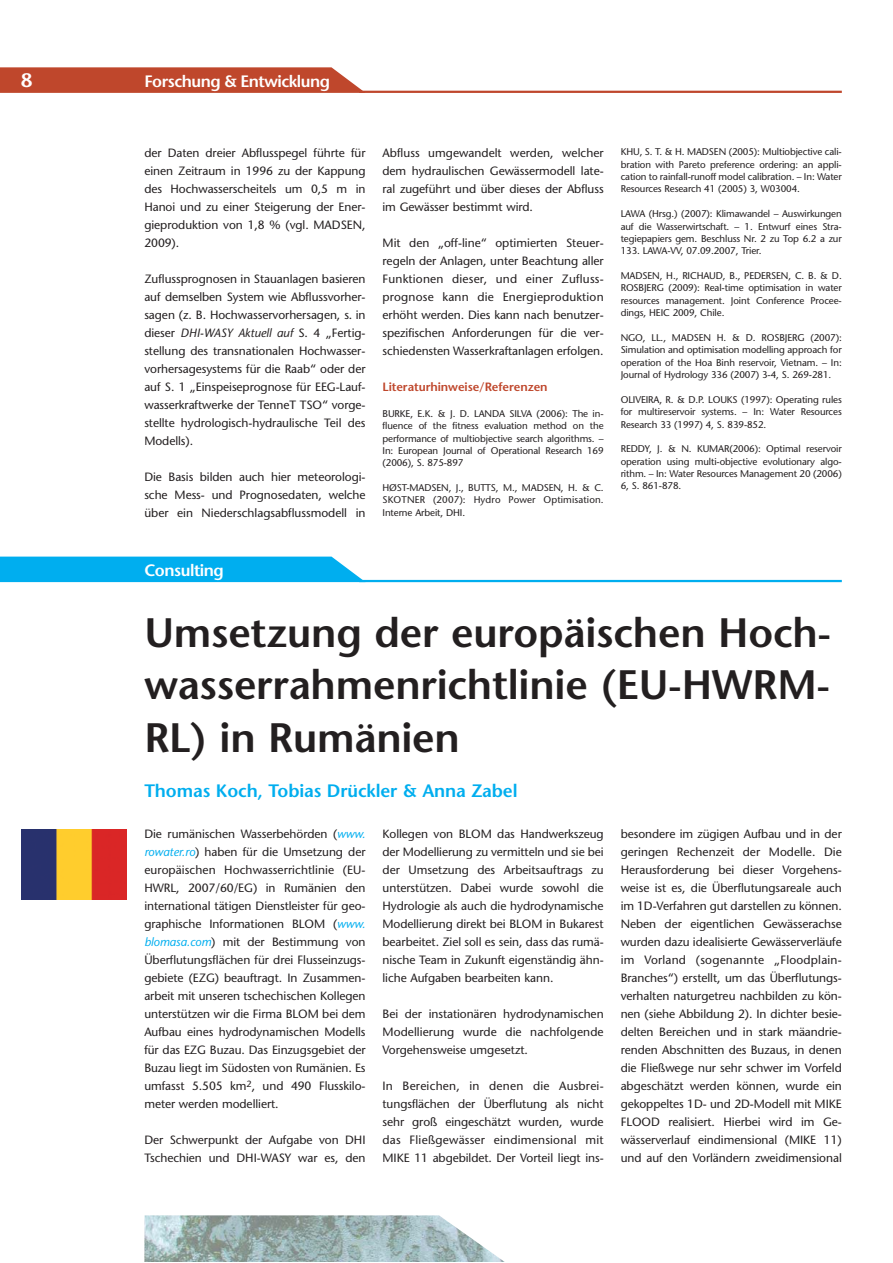
<style>
.page{position:relative;width:893px;height:1263px;background:#fff}
.page>*{position:absolute;margin:0;border:0;box-sizing:border-box;transform-origin:0 0}
.t1{font:600 41.1px/52.8px "Stone Sans";letter-spacing:-.005em;color:#231f20;text-align:justify}
.t2{font:600 19.5px "Stone Sans";color:#fff}
.t3{font:600 18px "Stone Sans";letter-spacing:-.005em;color:#00aeef}
.t4{font:600 16.5px "Stone Sans";letter-spacing:-.03em;color:#fff}
.t5{font:12px/18px "Stone Sans";letter-spacing:-.005em;color:#231f20;text-align:justify}
.t6{font:600 12px "Stone Sans";letter-spacing:-.005em;color:#bf472c}
.t7{font:9.75px/12.3px "Stone Sans";letter-spacing:-.01em;color:#231f20;text-align:justify}
.s1{font-style:italic}
.s2{font-style:italic;color:#00aeef}
</style>
<div class="page">
<svg style="left:0;top:67px;width:365px;height:26px;background:#c25239"></svg>
<hr style="left:359px;top:91px;width:483px;height:2px;background:#bf472c">
<div style="left:0;top:557px;width:365px;height:25px;background:#00aeef"></div>
<hr style="left:359px;top:580px;width:483px;height:2px;background:#00aeef">
<img style="left:22px;top:830px;width:105px;height:70px">
<img style="left:144px;top:1215px;width:361px;height:47px">
<h2 class="t2" style="left:21px;top:73px;width:13px">8</h2>
<h3 class="t4" style="left:144px;top:74px;width:187px">Forschung &amp; Entwicklung</h3>
<p class="t5" style="left:144px;top:145px;width:223px">der Daten dreier Abflusspegel führte für einen Zeitraum in 1996 zu der Kappung des Hochwasserscheitels um 0,5 m in Hanoi und zu einer Steigerung der Ener - gieproduktion von 1,8 % (vgl. MADSEN, 2009).</p>
<p class="t5" style="left:144px;top:271px;width:223px">Zuflussprognosen in Stauanlagen basieren auf demselben System wie Abflussvor her - sagen (z. B. Hochwasservorhersagen, s. in dieser <span class="s1">DHI-WASY Aktuell auf</span> S. 4 „Fertig - stel lung des transnationalen Hoch wasser - vorhersagesystems für die Raab“ oder der auf S. 1 „Einspeise prog nose für EEG-Lauf - wasser kraftwerke der TenneT TSO“ vorge&shy;stellte hydrologisch-hydraulische Teil des Modells).</p>
<p class="t5" style="left:144px;top:469px;width:223px">Die Basis bilden auch hier meteorologi&shy;sche Mess- und Prognosedaten, welche über ein Niederschlagsabflussmodell in</p>
<p class="t5" style="left:382px;top:145px;width:223px">Abfluss umgewandelt werden, welcher dem hydraulischen Gewässermodell late&shy;ral zugeführt und über dieses der Abfluss im Gewässer bestimmt wird.</p>
<p class="t5" style="left:382px;top:235px;width:223px">Mit den „off-line“ optimierten Steuer - regeln der Anlagen, unter Beachtung aller Funktionen dieser, und einer Zufluss - prognose kann die Energieproduktion erhöht werden. Dies kann nach benutzer&shy;spezifischen Anforderungen für die ver&shy;schiedensten Wasserkraftanlagen erfolgen.</p>
<p class="t6" style="left:382px;top:382px;width:167px">Literaturhinweise/Referenzen</p>
<p class="t7" style="left:382px;top:408px;width:223px">BURKE, E.K. &amp; J. D. LANDA SILVA (2006): The in - fluence of the fitness evaluation method on the performance of multiobjective search algorithms. – In: European Journal of Operational Research 169 (2006), S. 875-897</p>
<p class="t7" style="left:382px;top:483px;width:223px">HØST-MADSEN, J., BUTTS, M., MADSEN, H. &amp; C.<br>SKOTNER (2007): Hydro Power Optimisation.<br>Interne Arbeit, DHI.</p>
<p class="t7" style="left:621px;top:147px;width:223px">KHU, S. T. &amp; H. MADSEN (2005): Multiobjective cali&shy;bration with Pareto preference ordering: an appli - cation to rainfall-runoff model calibration. – In: Water Resources Research 41 (2005) 3, W03004.</p>
<p class="t7" style="left:621px;top:209px;width:223px">LAWA (Hrsg.) (2007): Klimawandel – Auswirkungen auf die Wasserwirtschaft. – 1. Entwurf eines Stra - tegiepapiers gem. Beschluss Nr. 2 zu Top 6.2 a zur 133. LAWA-VV, 07.09.2007, Trier.</p>
<p class="t7" style="left:621px;top:271px;width:223px">MADSEN, H., RICHAUD, B., PEDERSEN, C. B. &amp; D.<br>ROSBJERG (2009): Real-time optimisation in water resources management. Joint Conference Procee - dings, HEIC 2009, Chile.</p>
<p class="t7" style="left:621px;top:332px;width:223px">NGO, LL., MADSEN H. &amp; D. ROSBJERG (2007):<br>Simulation and optimisation modelling approach for operation of the Hoa Binh reservoir, Vietnam. – In:<br>Journal of Hydrology 336 (2007) 3-4, S. 269-281.</p>
<p class="t7" style="left:621px;top:394px;width:223px">OLIVEIRA, R. &amp; D.P. LOUKS (1997): Operating rules for multireservoir systems. – In: Water Resources Research 33 (1997) 4, S. 839-852.</p>
<p class="t7" style="left:621px;top:444px;width:223px">REDDY, J. &amp; N. KUMAR(2006): Optimal reservoir operation using multi-objective evolutionary algo&shy;rithm. – In: Water Resources Management 20 (2006)<br>6, S. 861-878.</p>
<h3 class="t4" style="left:144px;top:564px;width:81px">Consulting</h3>
<h1 class="t1" style="left:144px;top:610px;width:688px">Umsetzung der europäischen Hoch - wasserrahmenrichtlinie (EU-HWRM-RL) in Rumänien</h1>
<h3 class="t3" style="left:144px;top:784px;width:375px">Thomas Koch, Tobias Drückler &amp; Anna Zabel</h3>
<p class="t5" style="left:144px;top:826px;width:223px">Die rumänischen Wasserbehörden (<span class="s2">www. rowater.ro</span>) haben für die Um set zung der europäischen Hochwasserricht linie (EU-HWRL, 2007/60/EG) in Rumänien den international tätigen Dienst leister für geo&shy;graphische Infor mationen BLOM (<span class="s2">www. blomasa.com</span>) mit der Bestimmung von Überflutungsflächen für drei Flussein zugs - gebiete (EZG) beauftragt. In Zusam men - arbeit mit unseren tschechischen Kollegen unterstützen wir die Firma BLOM bei dem Aufbau eines hydrodynamischen Modells für das EZG Buzau. Das Einzugsgebiet der Buzau liegt im Südosten von Rumänien. Es umfasst 5.505 km<sup>2</sup>, und 490 Flusskilo - meter werden modelliert.</p>
<p class="t5" style="left:144px;top:1132px;width:223px">Der Schwerpunkt der Aufgabe von DHI<br>Tschechien und DHI-WASY war es, den</p>
<p class="t5" style="left:382px;top:826px;width:223px">Kollegen von BLOM das Handwerkszeug der Modellierung zu vermitteln und sie bei der Umsetzung des Arbeitsauftrags zu unterstützen. Dabei wurde sowohl die Hydrologie als auch die hydrodynamische Modellierung direkt bei BLOM in Bukarest bearbeitet. Ziel soll es sein, dass das rumä&shy;nische Team in Zukunft eigenständig ähn&shy;liche Aufgaben bearbeiten kann.</p>
<p class="t5" style="left:382px;top:1006px;width:223px">Bei der instationären hydrodynamischen Modellierung wurde die nachfolgende Vorgehensweise umgesetzt.</p>
<p class="t5" style="left:382px;top:1078px;width:223px">In Bereichen, in denen die Ausbrei - tungsflächen der Überflutung als nicht sehr groß eingeschätzt wurden, wurde das Fließgewässer eindimensional mit MIKE 11 abgebildet. Der Vorteil liegt ins-</p>
<p class="t5" style="left:621px;top:826px;width:223px">besondere im zügigen Aufbau und in der geringen Rechenzeit der Modelle. Die Herausforderung bei dieser Vorgehens - weise ist es, die Überflutungsareale auch im 1D-Verfahren gut darstellen zu können.<br>Neben der eigentlichen Gewässerachse wurden dazu idealisierte Gewässerverläufe im Vorland (sogenannte „Floodplain-Branches“) erstellt, um das Überflutungs&shy;verhalten naturgetreu nachbilden zu kön&shy;nen (siehe Abbildung 2). In dichter besie&shy;delten Bereichen und in stark mäandrie&shy;renden Abschnitten des Buzaus, in denen die Fließwege nur sehr schwer im Vorfeld abgeschätzt werden können, wurde ein gekoppeltes 1D- und 2D-Modell mit MIKE FLOOD realisiert. Hierbei wird im Ge - wässerverlauf eindimensional (MIKE 11) und auf den Vorländern zweidimensional</p>
</div>
